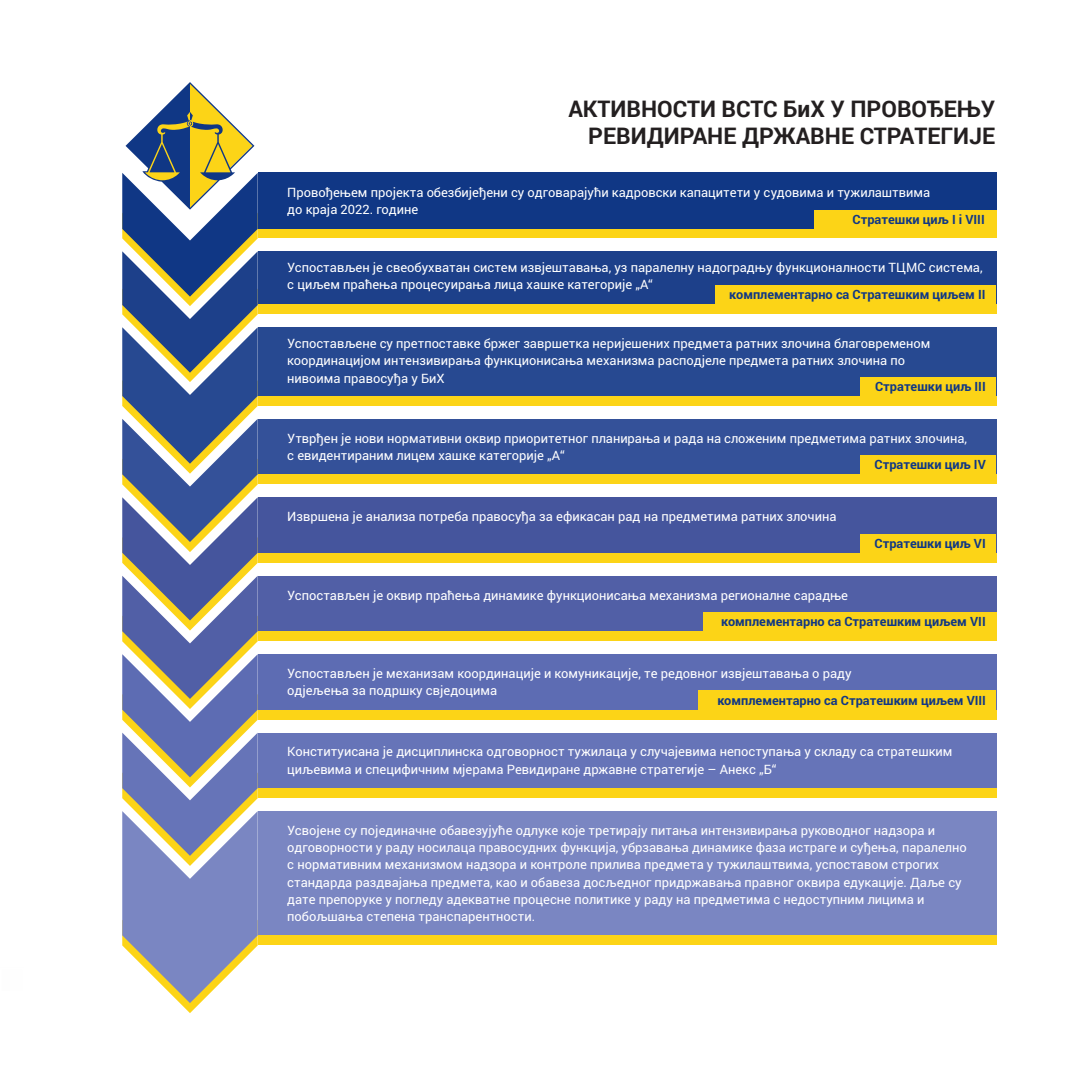
<style>
.page{position:relative;width:1092px;height:1092px;background:#fff}
.page>*{position:absolute;margin:0;border:0;box-sizing:border-box;transform-origin:0 0}
.t1{font:700 22.75px/27.3px "Roboto";color:#231f20;text-align:right}
.t2{font:12.95px/17.2px "Roboto";color:#fff}
.t3{font:700 12.78px "Roboto";color:#103785}
</style>
<div class="page">
<div style="left:258px;top:228px;width:738px;height:10px;background:#fcd417"></div>
<div style="left:258px;top:173px;width:738px;height:56px;background:#103785"></div>
<div style="left:813px;top:211px;width:183px;height:19px;background:#fcd417"></div>
<div style="left:258px;top:251px;width:738px;height:53px;background:#1d408a"></div>
<div style="left:258px;top:304px;width:738px;height:10px;background:#fcd417"></div>
<div style="left:715px;top:286px;width:281px;height:19px;background:#fcd417"></div>
<div style="left:258px;top:327px;width:738px;height:69px;background:#274991"></div>
<div style="left:258px;top:396px;width:738px;height:10px;background:#fcd417"></div>
<div style="left:860px;top:377px;width:136px;height:19px;background:#fcd417"></div>
<div style="left:258px;top:419px;width:738px;height:55px;background:#345199"></div>
<div style="left:258px;top:474px;width:738px;height:10px;background:#fcd417"></div>
<div style="left:860px;top:455px;width:136px;height:19px;background:#fcd417"></div>
<div style="left:258px;top:497px;width:738px;height:56px;background:#45559d"></div>
<div style="left:258px;top:552px;width:738px;height:10px;background:#fcd417"></div>
<div style="left:860px;top:534px;width:136px;height:19px;background:#fcd417"></div>
<div style="left:258px;top:575px;width:738px;height:56px;background:#515fa6"></div>
<div style="left:258px;top:631px;width:738px;height:10px;background:#fcd417"></div>
<div style="left:703px;top:612px;width:293px;height:19px;background:#fcd417"></div>
<div style="left:258px;top:732px;width:738px;height:56px;background:#6674b8"></div>
<div style="left:258px;top:788px;width:738px;height:10px;background:#fcd417"></div>
<div style="left:258px;top:811px;width:738px;height:124px;background:#7a86c2"></div>
<div style="left:258px;top:935px;width:738px;height:10px;background:#fcd417"></div>
<div style="left:258px;top:654px;width:738px;height:56px;background:#5d6cb3"></div>
<div style="left:258px;top:709px;width:738px;height:10px;background:#fcd417"></div>
<svg style="left:122px;top:82px;width:136px;height:931px"></svg>
<div style="left:698px;top:690px;width:298px;height:20px;background:#fcd417"></div>
<h1 class="t1" style="left:568px;top:94px;width:428px">АКТИВНОСТИ ВСТC БиХ У ПРОВОЂЕЊУ<br>РЕВИДИРАНЕ ДРЖАВНЕ СТРАТЕГИЈЕ</h1>
<p class="t2" style="left:287px;top:183px;width:644px">Провођењем пројекта обезбијеђени су одговарајући кадровски капацитети у судовима и тужилаштвима до краја 2022. године</p>
<p class="t3" style="left:852px;top:211px;width:134px">Стратешки циљ I i VIII</p>
<p class="t2" style="left:287px;top:258px;width:696px">Успостављен је свеобухватан систем извјештавања, уз паралелну надоградњу функционалности ТЦМС система, с циљем праћења процесуирања лица хашке категорије „А“</p>
<p class="t3" style="left:729px;top:286px;width:258px">комплементарно са Стратешким циљем II</p>
<p class="t2" style="left:287px;top:334px;width:644px">Успостављене су претпоставке бржег завршетка неријешених предмета ратних злочина благовременом координацијом интензивирања функционисања механизма расподјеле предмета ратних злочина по нивоима правосуђа у БиХ</p>
<p class="t3" style="left:875px;top:377px;width:112px">Стратешки циљ III</p>
<p class="t2" style="left:287px;top:429px;width:681px">Утврђен је нови нормативни оквир приоритетног планирања и рада на сложеним предметима ратних злочина, с евидентираним лицем хашке категорије „А“</p>
<p class="t3" style="left:874px;top:455px;width:113px">Стратешки циљ IV</p>
<p class="t2" style="left:287px;top:507px;width:550px">Извршена је анализа потреба правосуђа за ефикасан рад на предметима ратних злочина</p>
<p class="t3" style="left:874px;top:534px;width:113px">Стратешки циљ VI</p>
<p class="t2" style="left:287px;top:586px;width:562px">Успостављен је оквир праћења динамике функционисања механизма регионалне сарадње</p>
<p class="t3" style="left:721px;top:612px;width:266px">комплементарно са Стратешким циљем VII</p>
<p class="t2" style="left:287px;top:664px;width:566px">Успостављен је механизам координације и комуникације, те редовног извјештавања о раду одјељења за подршку свједоцима</p>
<p class="t3" style="left:717px;top:691px;width:270px">комплементарно са Стратешким циљем VIII</p>
<p class="t2" style="left:287px;top:742px;width:666px">Конституисана је дисциплинска одговорност тужилаца у случајевима непоступања у складу са стратешким циљевима и специфичним мјерама Ревидиране државне стратегије – Анекс „Б“</p>
<p class="t2" style="left:287px;top:821px;width:681px">Усвојене су појединачне обавезујуће одлуке које третирају питања интензивирања руководног надзора и одговорности у раду носилаца правосудних функција, убрзавања динамике фаза истраге и суђења, паралелно с нормативним механизмом надзора и контроле прилива предмета у тужилаштвима, успоставом строгих стандарда раздвајања предмета, као и обавеза досљедног придржавања правног оквира едукације. Даље су дате препоруке у погледу адекватне процесне политике у раду на предметима с недоступним лицима и побољшања степена транспарентности.</p>
</div>
